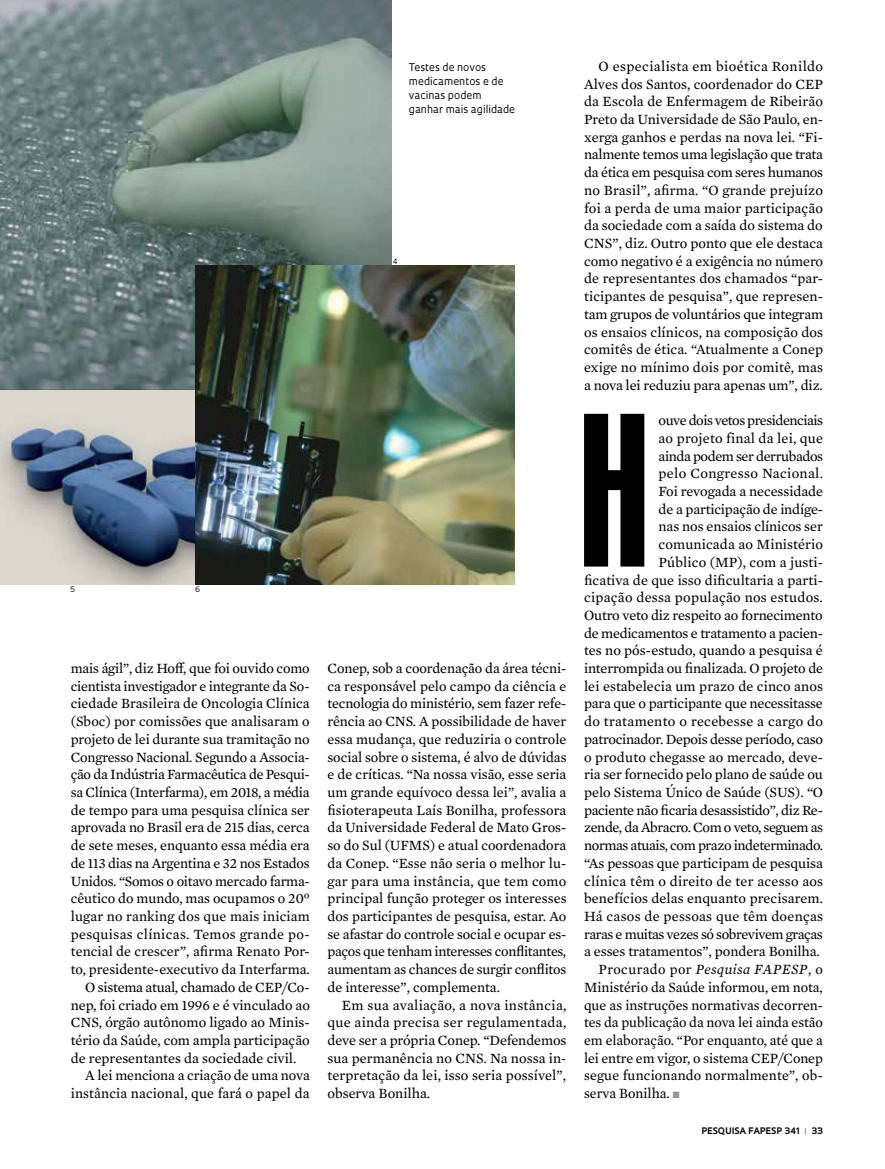
<style>
.page{position:relative;width:885px;height:1169px;background:#fff}
.page>*{position:absolute;margin:0;border:0;box-sizing:border-box;transform-origin:0 0}
.t1{font:195.45px "Swiss 924 BT Regular B";color:#000}
.t2{font:14.4px/17.7px "Mercury Text G2";letter-spacing:-.005em;color:#000;text-align:justify}
.t3{font:14.4px "Mercury Text G2";letter-spacing:-.03em;color:#000}
.t4{font:14.4px "Mercury Text G2";letter-spacing:.015em;color:#000}
.t5{font:14.4px "Mercury Text G2";letter-spacing:.025em;color:#000}
.t6{font:14.4px "Mercury Text G2";letter-spacing:-.025em;color:#000}
.t7{font:14.4px "Mercury Text G2";letter-spacing:.02em;color:#000}
.t8{font:14.4px "Mercury Text G2";letter-spacing:.03em;color:#000}
.t9{font:14.4px "Mercury Text G2";letter-spacing:-.035em;color:#000}
.t10{font:10.35px/14.1px "Oculum";color:#000}
.t11{font:700 8.7px "Oculum";letter-spacing:.015em;color:#000}
.t12{font:7.35px "Oculum";color:#000}
.s1{font-style:italic}
.s2{color:#939598}
</style>
<div class="page">
<img style="left:1px;top:390px;width:195px;height:194px">
<img style="left:1px;top:0;width:390px;height:389px">
<img style="left:0;top:0;width:1px;height:390px">
<img style="left:0;top:390px;width:1px;height:247px">
<img style="left:196px;top:266px;width:318px;height:318px">
<p class="t12" style="left:70px;top:584px;width:7px">5</p>
<p class="t12" style="left:195px;top:584px;width:7px">6</p>
<p class="t2" style="left:71px;top:658px;width:241px">mais ágil”, diz Hoff, que foi ouvido como</p>
<p class="t2" style="left:71px;top:676px;width:240px">cientista investigador e integrante da So-</p>
<p class="t2" style="left:71px;top:694px;width:240px">ciedade Brasileira de Oncologia Clínica</p>
<p class="t2" style="left:71px;top:711px;width:240px">(Sboc) por comissões que analisaram o</p>
<p class="t2" style="left:71px;top:729px;width:240px">projeto de lei durante sua tramitação no</p>
<p class="t2" style="left:71px;top:747px;width:240px">Congresso Nacional. Segundo a Associa-</p>
<p class="t2" style="left:71px;top:765px;width:240px">ção da Indústria Farmacêutica de Pesqui-</p>
<p class="t2" style="left:71px;top:782px;width:240px">sa Clínica (Interfarma), em 2018, a média</p>
<p class="t2" style="left:71px;top:800px;width:240px">de tempo para uma pesquisa clínica ser</p>
<p class="t2" style="left:71px;top:818px;width:240px">aprovada no Brasil era de 215 dias, cerca</p>
<p class="t2" style="left:71px;top:835px;width:240px">de sete meses, enquanto essa média era</p>
<p class="t2" style="left:71px;top:853px;width:240px">de 113 dias na Argentina e 32 nos Estados</p>
<p class="t2" style="left:71px;top:871px;width:240px">Unidos. “Somos o oitavo mercado farma-</p>
<p class="t2" style="left:71px;top:889px;width:241px">cêutico do mundo, mas ocupamos o 20º</p>
<p class="t2" style="left:71px;top:906px;width:241px">lugar no ranking dos que mais iniciam</p>
<p class="t5" style="left:71px;top:923px;width:240px">pesquisas clínicas. Temos grande po-</p>
<p class="t2" style="left:71px;top:942px;width:240px">tencial de crescer”, afirma Renato Por-</p>
<p class="t2" style="left:71px;top:959px;width:241px">to, presidente-executivo da Interfarma.</p>
<p class="t2" style="left:85px;top:977px;width:226px">O sistema atual, chamado de CEP/Co-</p>
<p class="t2" style="left:71px;top:995px;width:241px">nep, foi criado em 1996 e é vinculado ao</p>
<p class="t2" style="left:71px;top:1012px;width:240px">CNS, órgão autônomo ligado ao Minis-</p>
<p class="t2" style="left:71px;top:1030px;width:240px">tério da Saúde, com ampla participação</p>
<p class="t2" style="left:71px;top:1048px;width:227px">de representantes da sociedade civil.</p>
<p class="t2" style="left:85px;top:1066px;width:226px">A lei menciona a criação de uma nova</p>
<p class="t2" style="left:71px;top:1083px;width:240px">instância nacional, que fará o papel da</p>
<p class="t10" style="left:409px;top:60px;width:108px">Testes de novos medicamentos e de vacinas podem ganhar mais agilidade</p>
<p class="t12" style="left:393px;top:256px;width:6px">4</p>
<p class="t2" style="left:327px;top:658px;width:241px">Conep, sob a coordenação da área técni&shy;ca responsável pelo campo da ciência e tecnologia do ministério, sem fazer refe&shy;rência ao CNS. A possibilidade de haver essa mudança, que reduziria o controle social sobre o sistema, é alvo de dúvidas e de críticas. “Na nossa visão, esse seria um grande equívoco dessa lei”, avalia a fisioterapeuta Laís Bonilha, professora da Universidade Federal de Mato Gros&shy;so do Sul (UFMS) e atual coordenadora da Conep. “Esse não seria o melhor lu&shy;gar para uma instância, que tem como principal função proteger os interesses dos participantes de pesquisa, estar. Ao se afastar do controle social e ocupar es&shy;paços que tenham interesses conflitantes, aumentam as chances de surgir conflitos de interesse”, complementa.</p>
<p class="t2" style="left:327px;top:995px;width:241px;text-indent:14px">Em sua avaliação, a nova instância, que ainda precisa ser regulamentada, deve ser a própria Conep. “Defendemos sua permanência no CNS. Na nossa in&shy;terpretação da lei, isso seria possível”, observa Bonilha.</p>
<p class="t2" style="left:584px;top:56px;width:241px;text-indent:14px">O especialista em bioética Ronildo Alves dos Santos, coordenador do CEP da Escola de Enfermagem de Ribeirão Preto da Universidade de São Paulo, en&shy;xerga ganhos e perdas na nova lei. “Fi&shy;nalmente temos uma legislação que trata da ética em pesquisa com seres humanos no Brasil”, afirma. “O grande prejuízo foi a perda de uma maior participação da sociedade com a saída do sistema do CNS”, diz. Outro ponto que ele destaca como negativo é a exigência no número de representantes dos chamados “par&shy;ticipantes de pesquisa”, que represen&shy;tam grupos de voluntários que integram os ensaios clínicos, na composição dos comitês de ética. “Atualmente a Conep exige no mínimo dois por comitê, mas a nova lei reduziu para apenas um”, diz.</p>
<h1 class="t1" style="left:578px;top:374px;width:74px">H</h1>
<p class="t9" style="left:659px;top:410px;width:166px">ouve dois vetos presidenciais</p>
<p class="t2" style="left:659px;top:428px;width:166px">ao projeto final da lei, que</p>
<p class="t3" style="left:659px;top:445px;width:166px">ainda podem ser derrubados</p>
<p class="t5" style="left:659px;top:463px;width:166px">pelo Congresso Nacional.</p>
<p class="t2" style="left:659px;top:481px;width:166px">Foi revogada a necessidade</p>
<p class="t2" style="left:659px;top:499px;width:166px">de a participação de indíge-</p>
<p class="t2" style="left:659px;top:517px;width:166px">nas nos ensaios clínicos ser</p>
<p class="t2" style="left:659px;top:534px;width:166px">comunicada ao Ministério</p>
<p class="t2" style="left:659px;top:552px;width:166px">Público (MP), com a justi-</p>
<p class="t2" style="left:584px;top:570px;width:240px">ficativa de que isso dificultaria a parti-</p>
<p class="t4" style="left:584px;top:587px;width:240px">cipação dessa população nos estudos.</p>
<p class="t2" style="left:584px;top:605px;width:240px">Outro veto diz respeito ao fornecimento</p>
<p class="t2" style="left:584px;top:623px;width:240px">de medicamentos e tratamento a pacien-</p>
<p class="t2" style="left:584px;top:641px;width:240px">tes no pós-estudo, quando a pesquisa é</p>
<p class="t2" style="left:584px;top:658px;width:241px">interrompida ou finalizada. O projeto de</p>
<p class="t2" style="left:584px;top:676px;width:240px">lei estabelecia um prazo de cinco anos</p>
<p class="t2" style="left:584px;top:694px;width:240px">para que o participante que necessitasse</p>
<p class="t7" style="left:584px;top:711px;width:241px">do tratamento o recebesse a cargo do</p>
<p class="t2" style="left:584px;top:729px;width:241px">patrocinador. Depois desse período, caso</p>
<p class="t2" style="left:584px;top:747px;width:240px">o produto chegasse ao mercado, deve-</p>
<p class="t2" style="left:584px;top:765px;width:240px">ria ser fornecido pelo plano de saúde ou</p>
<p class="t2" style="left:584px;top:782px;width:241px">pelo Sistema Único de Saúde (SUS). “O</p>
<p class="t6" style="left:584px;top:799px;width:240px">paciente não ficaria desassistido”, diz Re-</p>
<p class="t3" style="left:584px;top:817px;width:241px">zende, da Abracro. Com o veto, seguem as</p>
<p class="t3" style="left:584px;top:835px;width:241px">normas atuais, com prazo indeterminado.</p>
<p class="t2" style="left:584px;top:853px;width:240px">“As pessoas que participam de pesquisa</p>
<p class="t4" style="left:584px;top:870px;width:241px">clínica têm o direito de ter acesso aos</p>
<p class="t2" style="left:584px;top:889px;width:240px">benefícios delas enquanto precisarem.</p>
<p class="t4" style="left:584px;top:905px;width:241px">Há casos de pessoas que têm doenças</p>
<p class="t3" style="left:584px;top:923px;width:240px">raras e muitas vezes só sobrevivem graças</p>
<p class="t2" style="left:584px;top:942px;width:237px">a esses tratamentos”, pondera Bonilha.</p>
<p class="t8" style="left:598px;top:959px;width:226px">Procurado por <span class="s1">Pesquisa FAPESP</span>, o</p>
<p class="t2" style="left:584px;top:977px;width:240px">Ministério da Saúde informou, em nota,</p>
<p class="t2" style="left:584px;top:995px;width:240px">que as instruções normativas decorren-</p>
<p class="t2" style="left:584px;top:1012px;width:240px">tes da publicação da nova lei ainda estão</p>
<p class="t2" style="left:584px;top:1030px;width:240px">em elaboração. “Por enquanto, até que a</p>
<p class="t2" style="left:584px;top:1048px;width:240px">lei entre em vigor, o sistema CEP/Conep</p>
<p class="t4" style="left:584px;top:1065px;width:240px">segue funcionando normalmente”, ob-</p>
<p class="t2" style="left:584px;top:1083px;width:97px">serva Bonilha. <span class="s2">■</span></p>
<p class="t11" style="left:701px;top:1124px;width:123px">PESQUISA FAPESP 341 <span class="s2">|</span> 33</p>
</div>
